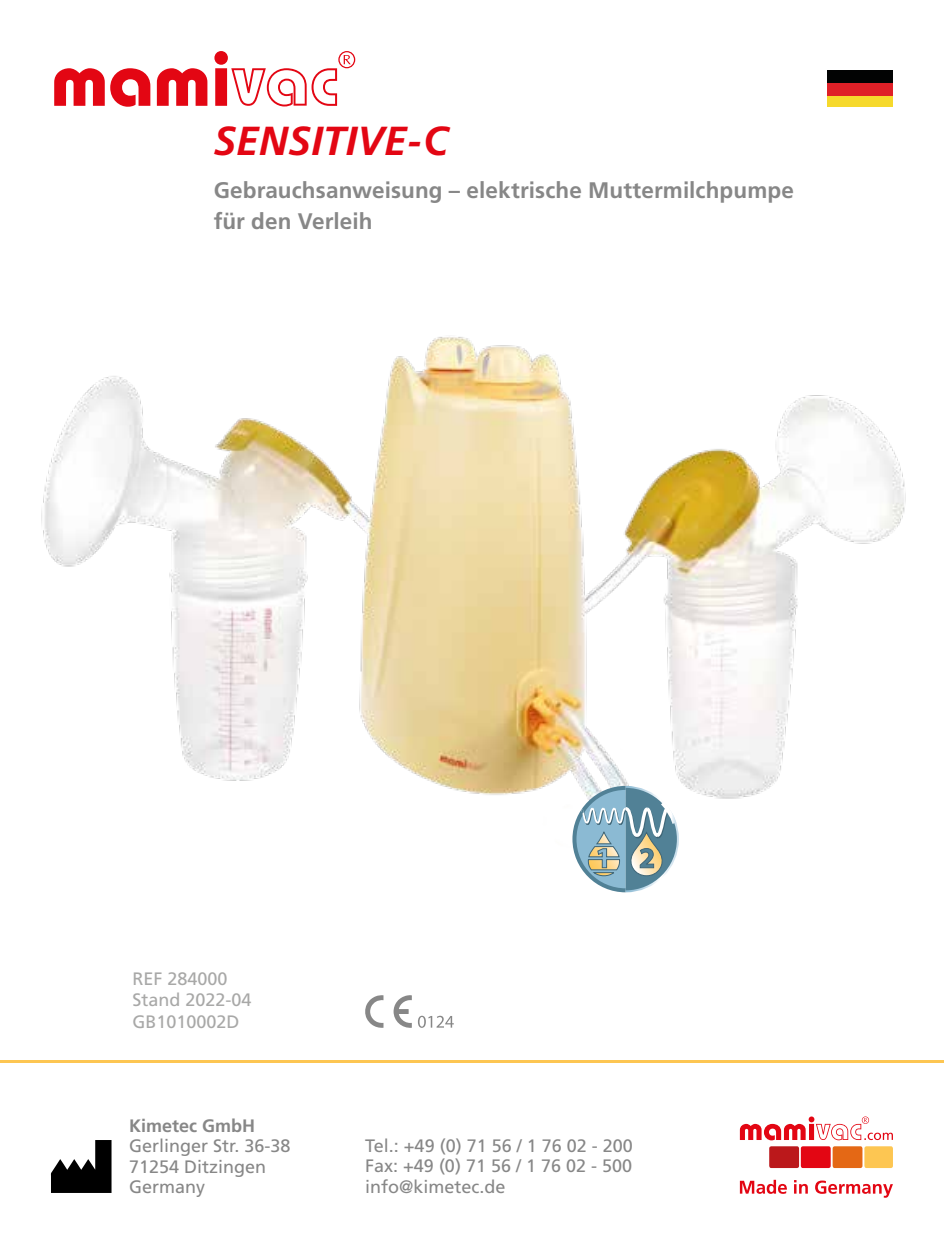
<style>
.page{position:relative;width:944px;height:1244px;background:#fff}
.page>*{position:absolute;margin:0;border:0;box-sizing:border-box;transform-origin:0 0}
.t1{font:italic 700 40.5px "Frutiger LT Pro";letter-spacing:.005em;color:#e30613}
.t2{font:700 22.5px/31.5px "Frutiger LT Pro";letter-spacing:.005em;color:#878787}
.t3{font:18px/20.2px "Frutiger LT Pro";color:#878787;text-align:justify}
.t4{font:18px/21.6px "Frutiger LT Pro";color:#a8a8a7}
.t5{font:700 18px "Frutiger LT Pro";color:#878787}
</style>
<div class="page">
<svg style="left:418px;top:1016px;width:36px;height:12px"></svg>
<svg style="left:394px;top:995px;width:18px;height:33px"></svg>
<svg style="left:365px;top:995px;width:18px;height:33px"></svg>
<div style="left:769px;top:1146px;width:30px;height:22px;background:#bb181b;border-radius:2px"></div>
<div style="left:801px;top:1146px;width:30px;height:22px;background:#e30613;border-radius:2px"></div>
<div style="left:833px;top:1146px;width:29px;height:22px;background:#e46815;border-radius:2px"></div>
<div style="left:864px;top:1146px;width:29px;height:22px;background:#fdc652;border-radius:2px"></div>
<svg style="left:740px;top:1116px;width:153px;height:24px"></svg>
<svg style="left:740px;top:1180px;width:47px;height:14px"></svg>
<svg style="left:794px;top:1180px;width:14px;height:13px"></svg>
<svg style="left:815px;top:1180px;width:78px;height:17px"></svg>
<img style="left:41px;top:337px;width:865px;height:462px">
<div style="left:828px;top:70px;width:65px;height:13px;background:#020303"></div>
<div style="left:828px;top:83px;width:65px;height:13px;background:#df2027"></div>
<div style="left:828px;top:96px;width:65px;height:11px;background:#f6d92c"></div>
<svg style="left:54px;top:68px;width:96px;height:39px"></svg>
<svg style="left:157px;top:68px;width:50px;height:38px"></svg>
<svg style="left:214px;top:51px;width:141px;height:55px"></svg>
<hr style="left:0;top:1060px;width:944px;height:3px;background:#fdc652">
<svg style="left:51px;top:1140px;width:61px;height:53px"></svg>
<svg style="left:570px;top:784px;width:111px;height:109px"></svg>
<h1 class="t1" style="left:214px;top:117px;width:236px">SENSITIVE-C</h1>
<p class="t2" style="left:214px;top:174px;width:582px">Gebrauchsanweisung – elektrische Muttermilchpumpe für den Verleih</p>
<p class="t4" style="left:132px;top:967px;width:121px">REF 284000<br>Stand 2022-04<br>GB1010002D</p>
<p class="t5" style="left:129px;top:1115px;width:128px">Kimetec GmbH</p>
<p class="t3" style="left:129px;top:1136px;width:163px;text-align:left">Gerlinger Str. 36-38<br>71254 Ditzingen<br>Germany</p>
<p class="t3" style="left:365px;top:1136px;width:269px">Tel.: +49 (0) 71 56 / 1 76 02 - 200<br>Fax: +49 (0) 71 56 / 1 76 02 - 500 info@kimetec.de</p>
</div>
